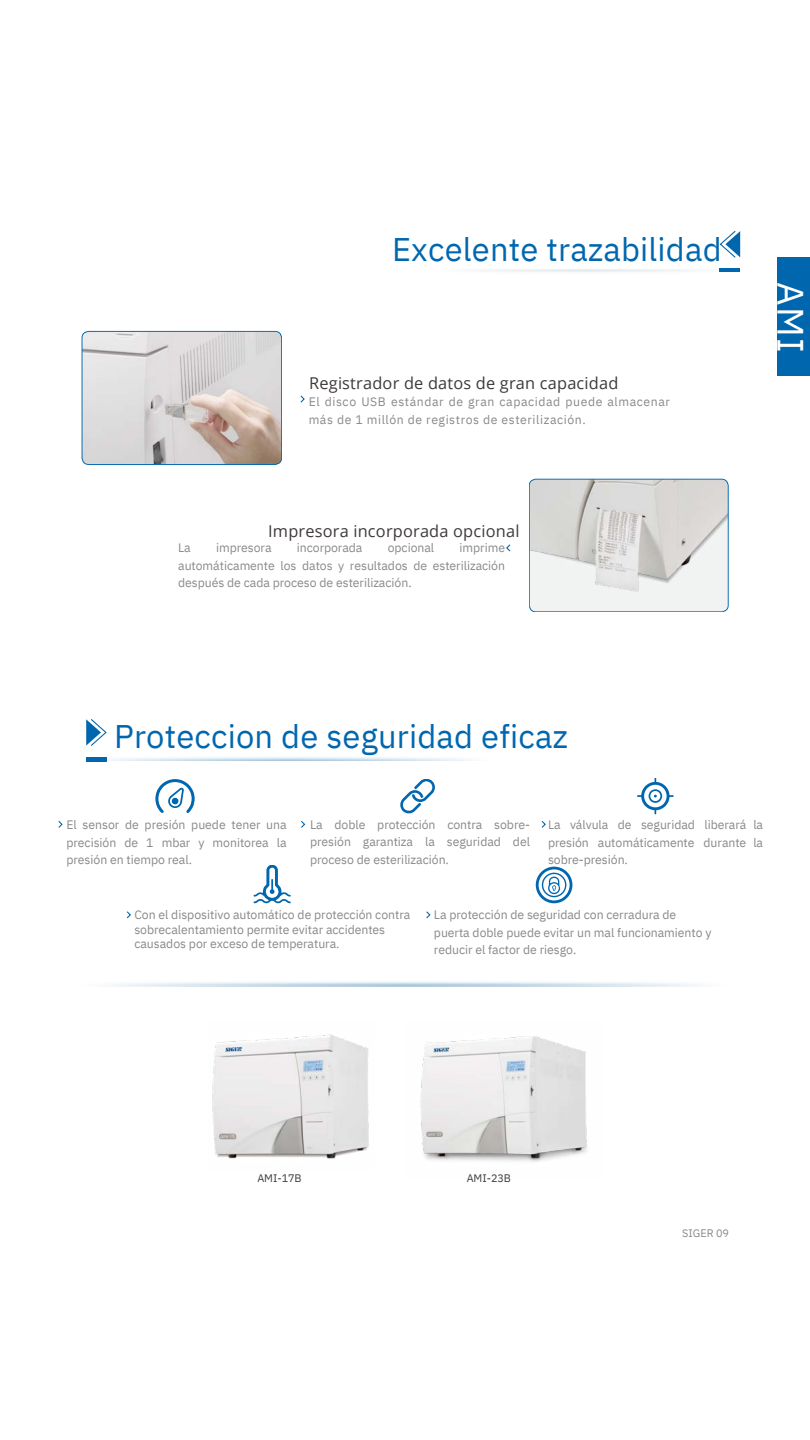
<style>
.page{position:relative;width:810px;height:1440px;background:#fff}
.page>*{position:absolute;margin:0;border:0;box-sizing:border-box;transform-origin:0 0}
.t1{font:36.7px "IBM Plex Sans";color:#fff}
.t2{font:32.7px "IBM Plex Sans";letter-spacing:.005em;color:#0067af}
.t3{font:16.3px "Open Sans";letter-spacing:.01em;color:#3e3a39}
.t4{font:12.3px/17.4px "IBM Plex Sans";letter-spacing:-.005em;color:#898989;text-align:justify}
.t5{font:12.3px/17.4px "IBM Plex Sans";letter-spacing:.045em;color:#898989}
.t6{font:10.9px "IBM Plex Sans";letter-spacing:-.005em;color:#3e3a39}
.t7{font:10.9px "IBM Plex Sans";letter-spacing:-.005em;color:#898989}
</style>
<div class="page">
<svg style="left:506px;top:544px;width:4px;height:7px"></svg>
<img style="left:212px;top:1034px;width:157px;height:125px">
<img style="left:420px;top:1036px;width:167px;height:126px">
<svg style="left:301px;top:396px;width:4px;height:7px"></svg>
<svg style="left:82px;top:331px;width:200px;height:134px;background:#d0cccb"></svg>
<svg style="left:529px;top:479px;width:200px;height:133px"></svg>
<svg style="left:720px;top:231px;width:20px;height:27px"></svg>
<img style="left:482px;top:269px;width:238px;height:3px">
<hr style="left:720px;top:268px;width:20px;height:4px;background:#0067af">
<hr style="left:86px;top:757px;width:21px;height:4px;background:#0067af">
<svg style="left:86px;top:719px;width:21px;height:27px"></svg>
<svg style="left:127px;top:911px;width:4px;height:7px"></svg>
<svg style="left:155px;top:779px;width:40px;height:34px"></svg>
<svg style="left:254px;top:865px;width:37px;height:38px"></svg>
<svg style="left:301px;top:821px;width:4px;height:7px"></svg>
<svg style="left:400px;top:779px;width:35px;height:34px"></svg>
<svg style="left:426px;top:911px;width:5px;height:7px"></svg>
<svg style="left:542px;top:821px;width:4px;height:7px"></svg>
<svg style="left:536px;top:867px;width:36px;height:36px"></svg>
<svg style="left:637px;top:778px;width:37px;height:36px"></svg>
<div style="left:777px;top:257px;width:33px;height:118px;background:#0067af"></div>
<p class="t2" style="left:392px;top:227px;width:331px">Excelente trazabilidad</p>
<h4 class="t3" style="left:309px;top:372px;width:311px">Registrador de datos de gran capacidad</h4>
<p class="t5" style="left:309px;top:393px;width:363px">El disco USB estándar de gran capacidad puede almacenar más de 1 millón de registros de esterilización.</p>
<h4 class="t3" style="left:268px;top:520px;width:253px">Impresora incorporada opcional</h4>
<h4 class="t4" style="left:178px;top:539px;width:328px;text-indent:281px">imprime automáticamente los datos y resultados de esterilización después de cada proceso de esterilización.</h4>
<h4 class="t4" style="left:178px;top:539px;width:14px">La</h4>
<h4 class="t4" style="left:216px;top:539px;width:57px">impresora</h4>
<h4 class="t4" style="left:297px;top:539px;width:67px">incorporada</h4>
<h4 class="t4" style="left:388px;top:539px;width:48px">opcional</h4>
<h1 class="t1" style="left:815px;top:282px;width:73px;rotate:90deg">AMI</h1>
<h4 class="t2" style="left:114px;top:715px;width:455px">Proteccion de seguridad eficaz</h4>
<h4 class="t4" style="left:66px;top:816px;width:222px">El sensor de presión puede tener una precisión de 1 mbar y monitorea la presión en tiempo real.</h4>
<p class="t4" style="left:310px;top:816px;width:221px">La doble protección contra sobre&shy;presión garantiza la seguridad del proceso de esterilización.</p>
<p class="t4" style="left:548px;top:816px;width:200px">La válvula de seguridad liberará presión automáticamente durante sobre-presión.</p>
<p class="t4" style="left:753px;top:816px;width:11px">la la</p>
<h4 class="t4" style="left:134px;top:907px;width:277px;line-height:14.3px;text-align:left">Con el dispositivo automático de protección contra sobrecalentamiento permite evitar accidentes causados por exceso de temperatura.</h4>
<p class="t4" style="left:434px;top:906px;width:279px;text-align:left">La protección de seguridad con cerradura de puerta doble puede evitar un mal funcionamiento y reducir el factor de riesgo.</p>
<p class="t6" style="left:257px;top:1170px;width:46px">AMI-17B</p>
<h2 class="t6" style="left:467px;top:1170px;width:46px">AMI-23B</h2>
<p class="t7" style="left:682px;top:1225px;width:48px">SIGER 09</p>
</div>
